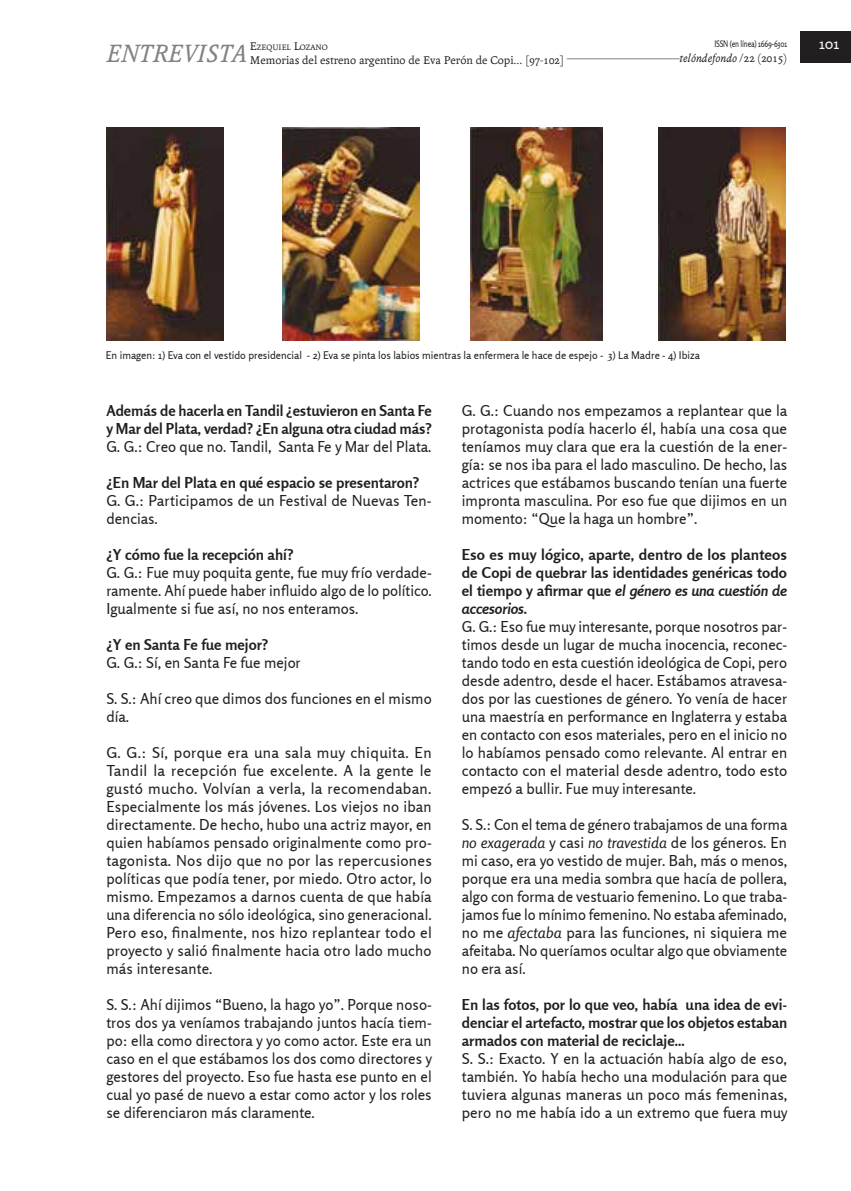
<style>
.page{position:relative;width:851px;height:1191px;background:#fff}
.page>*{position:absolute;margin:0;border:0;box-sizing:border-box;transform-origin:0 0}
.t1{font:italic 27px "Andralis ND Os F";color:#808285}
.Entrevista____Respue{font:15px/18px "Rosario";color:#231f20;text-align:justify}
.Entrevista____Pregun{font:700 15px/18px "Rosario";color:#231f20;text-align:justify}
.t2{font:15px "Rosario";color:#fff}
.t3{font:12px "Andralis ND Os F";color:#231f20}
.t4{font:italic 12px "Andralis ND Os F";color:#231f20}
.Nota_al_pie_o_Img{font:10.5px "Rosario";color:#231f20}
.t5{font:9px "Rosario";letter-spacing:-.02em;color:#231f20;scale:.8 1}
.t6{font:8.4px "Andralis ND Os F";color:#231f20}
.s1{font-size:12px}
.s2{font-style:normal}
.s3{font-style:italic}
</style>
<div class="page">
<hr style="left:106px;top:58px;width:598px;height:1px;background:#808285">
<div style="left:679px;top:51px;width:108px;height:15px;background:#fff"></div>
<div style="left:800px;top:32px;width:50px;height:31px;background:#231f20"></div>
<div style="left:106px;top:42px;width:149px;height:24px;background:#fff"></div>
<div style="left:250px;top:53px;width:316px;height:15px;background:#fff"></div>
<img style="left:470px;top:128px;width:132px;height:212px">
<img style="left:658px;top:128px;width:127px;height:212px">
<img style="left:282px;top:128px;width:137px;height:212px">
<img style="left:106px;top:128px;width:118px;height:212px">
<h1 class="t1" style="left:106px;top:39px;width:142px">ENTREVISTA</h1>
<p class="t6" style="left:250px;top:42px;width:79px"><span class="s1">E</span>ZEQUIEL <span class="s1">L</span>OZANO</p>
<p class="t3" style="left:250px;top:54px;width:315px">Memorias del estreno argentino de Eva Perón de Copi... [97-102]</p>
<p class="t5" style="left:714px;top:39px;width:93px">ISSN (en línea) 1669-6301</p>
<p class="t4" style="left:679px;top:52px;width:109px">telóndefondo <span class="s2">/22 (2015)</span></p>
<p class="t2" style="left:819px;top:35px;width:22px">101</p>
<p class="Nota_al_pie_o_Img" style="left:106px;top:349px;width:595px">En imagen: 1) Eva con el vestido presidencial - 2) Eva se pinta los labios mientras la enfermera le hace de espejo - 3) La Madre - 4) Ibiza</p>
<p class="Entrevista____Pregun" style="left:106px;top:401px;width:327px">Además de hacerla en Tandil ¿estuvieron en Santa Fe y Mar del Plata, verdad? ¿En alguna otra ciudad más?</p>
<p class="Entrevista____Respue" style="left:106px;top:437px;width:327px">G. G.: Creo que no. Tandil, Santa Fe y Mar del Plata.</p>
<p class="Entrevista____Pregun" style="left:106px;top:473px;width:314px">¿En Mar del Plata en qué espacio se presentaron?</p>
<p class="Entrevista____Respue" style="left:106px;top:491px;width:327px">G. G.: Participamos de un Festival de Nuevas Ten&shy;dencias.</p>
<p class="Entrevista____Pregun" style="left:106px;top:545px;width:189px">¿Y cómo fue la recepción ahí?</p>
<p class="Entrevista____Respue" style="left:106px;top:563px;width:327px">G. G.: Fue muy poquita gente, fue muy frío verdade&shy;ramente. Ahí puede haber influido algo de lo político.<br>Igualmente si fue así, no nos enteramos.</p>
<p class="Entrevista____Pregun" style="left:106px;top:635px;width:164px">¿Y en Santa Fe fue mejor?</p>
<p class="Entrevista____Respue" style="left:106px;top:653px;width:196px">G. G.: Sí, en Santa Fe fue mejor</p>
<p class="Entrevista____Respue" style="left:106px;top:689px;width:327px">S. S.: Ahí creo que dimos dos funciones en el mismo día.</p>
<p class="Entrevista____Respue" style="left:106px;top:743px;width:327px">G. G.: Sí, porque era una sala muy chiquita. En Tandil la recepción fue excelente. A la gente le gustó mucho. Volvían a verla, la recomendaban.<br>Especialmente los más jóvenes. Los viejos no iban directamente. De hecho, hubo una actriz mayor, en quien habíamos pensado originalmente como pro&shy;tagonista. Nos dijo que no por las repercusiones políticas que podía tener, por miedo. Otro actor, lo mismo. Empezamos a darnos cuenta de que había una diferencia no sólo ideológica, sino generacional.<br>Pero eso, finalmente, nos hizo replantear todo el proyecto y salió finalmente hacia otro lado mucho más interesante.</p>
<p class="Entrevista____Respue" style="left:106px;top:995px;width:327px">S. S.: Ahí dijimos “Bueno, la hago yo”. Porque noso&shy;tros dos ya veníamos trabajando juntos hacía tiem&shy;po: ella como directora y yo como actor. Este era un caso en el que estábamos los dos como directores y gestores del proyecto. Eso fue hasta ese punto en el cual yo pasé de nuevo a estar como actor y los roles se diferenciaron más claramente.</p>
<p class="Entrevista____Respue" style="left:461px;top:401px;width:327px">G. G.: Cuando nos empezamos a replantear que la protagonista podía hacerlo él, había una cosa que teníamos muy clara que era la cuestión de la ener&shy;gía: se nos iba para el lado masculino. De hecho, las actrices que estábamos buscando tenían una fuerte impronta masculina. Por eso fue que dijimos en un momento: “Que la haga un hombre”.</p>
<p class="Entrevista____Pregun" style="left:461px;top:545px;width:327px">Eso es muy lógico, aparte, dentro de los planteos de Copi de quebrar las identidades genéricas todo el tiempo y afirmar que <span class="s3">el género es una cuestión de accesorios.</span></p>
<p class="Entrevista____Respue" style="left:461px;top:617px;width:327px">G. G.: Eso fue muy interesante, porque nosotros par&shy;timos desde un lugar de mucha inocencia, reconec&shy;tando todo en esta cuestión ideológica de Copi, pero desde adentro, desde el hacer. Estábamos atravesa&shy;dos por las cuestiones de género. Yo venía de hacer una maestría en performance en Inglaterra y estaba en contacto con esos materiales, pero en el inicio no lo habíamos pensado como relevante. Al entrar en contacto con el material desde adentro, todo esto empezó a bullir. Fue muy interesante.</p>
<p class="Entrevista____Respue" style="left:461px;top:815px;width:327px">S. S.: Con el tema de género trabajamos de una forma <span class="s3">no exagerada</span> y casi <span class="s3">no travestida</span> de los géneros. En mi caso, era yo vestido de mujer. Bah, más o menos, porque era una media sombra que hacía de pollera, algo con forma de vestuario femenino. Lo que traba&shy;jamos fue lo mínimo femenino. No estaba afeminado, no me <span class="s3">afectaba</span> para las funciones, ni siquiera me afeitaba. No queríamos ocultar algo que obviamente no era así.</p>
<p class="Entrevista____Pregun" style="left:461px;top:995px;width:327px">En las fotos, por lo que veo, había una idea de evi&shy;denciar el artefacto, mostrar que los objetos estaban armados con material de reciclaje...</p>
<p class="Entrevista____Respue" style="left:461px;top:1049px;width:327px">S. S.: Exacto. Y en la actuación había algo de eso, también. Yo había hecho una modulación para que tuviera algunas maneras un poco más femeninas, pero no me había ido a un extremo que fuera muy</p>
</div>
